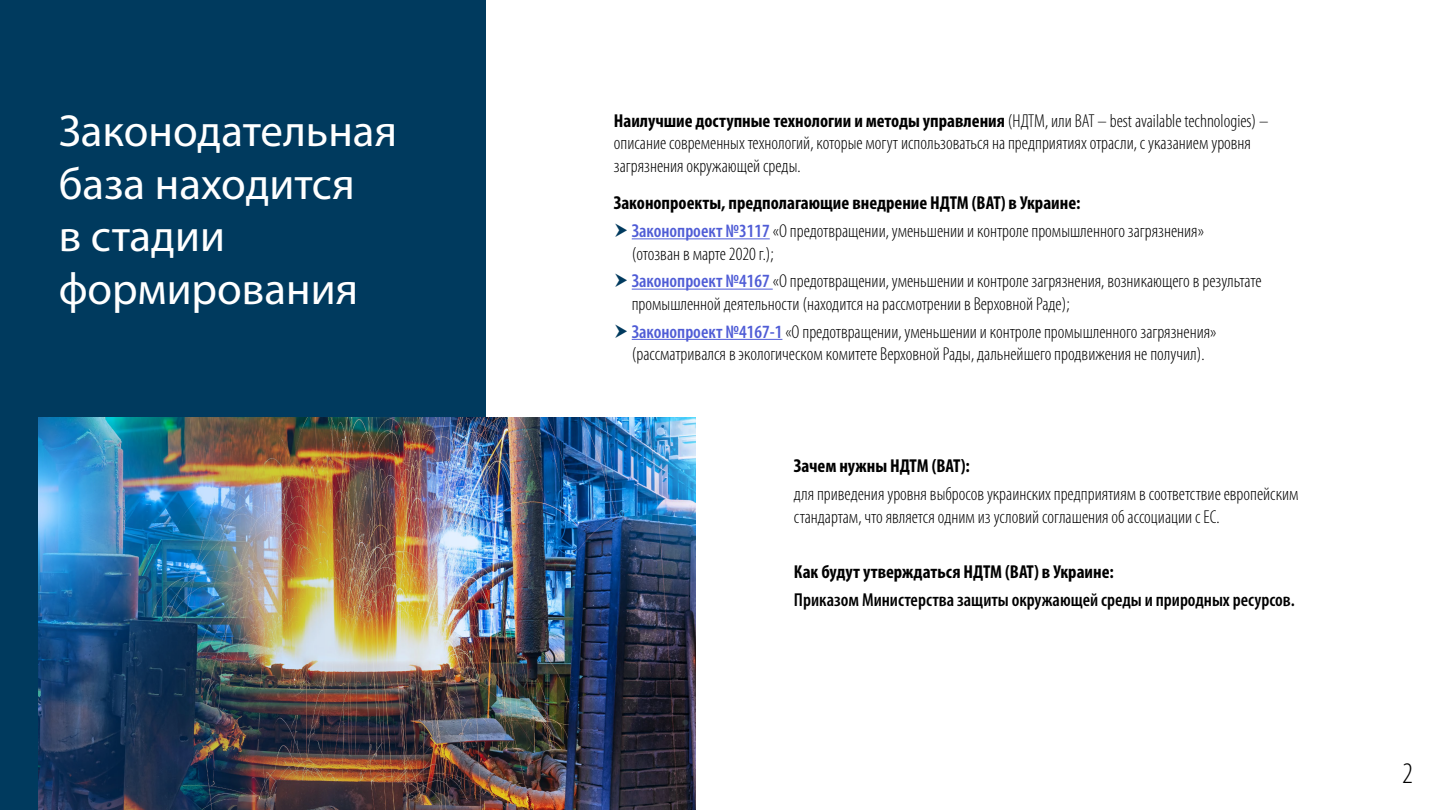
<style>
.page{position:relative;width:1440px;height:810px;background:#fff}
.page>*{position:absolute;margin:0;border:0;box-sizing:border-box;transform-origin:0 0}
.Zag{font:45px/52.5px "Myriad Pro";color:#fff}
.t1{font:300 condensed 30px "Myriad Pro";color:#000}
.Text{font:300 condensed 18.75px/22.5px "Myriad Pro";color:#000}
.Text-2{font:700 condensed 18.75px "Myriad Pro";color:#000}
.Text-3{font:600 condensed 18.75px "Myriad Pro";color:#000}
.s1{font-weight:700}
.s2{font-weight:600;color:#4f5cd6}
</style>
<div class="page">
<div style="left:0;top:0;width:485px;height:810px;background:#003a5e"></div>
<img style="left:38px;top:417px;width:658px;height:393px">
<hr style="left:632px;top:238px;width:138px;height:1px;background:#4f5cd6">
<hr style="left:632px;top:289px;width:141px;height:1px;background:#4f5cd6">
<hr style="left:632px;top:339px;width:150px;height:1px;background:#4f5cd6">
<p class="Zag" style="left:59px;top:104px;width:340px">Законодательная база находится<br>в стадии формирования</p>
<p class="Text" style="left:614px;top:110px;width:656px"><span class="s1">Наилучшие доступные технологии и методы управления</span> (НДТМ, или ВАТ – best available technologies) – описание современных технологий, которые могут использоваться на предприятиях отрасли, с указанием уровня загрязнения окружающей среды.</p>
<p class="Text-2" style="left:614px;top:191px;width:468px">Законопроекты, предполагающие внедрение НДТМ (ВАТ) в Украине:</p>
<p class="Text" style="left:632px;top:220px;width:574px"><span class="s2">Законопроект №3117</span> «О предотвращении, уменьшении и контроле промышленного загрязнения» (отозван в марте 2020 г.);</p>
<p class="Text" style="left:632px;top:270px;width:631px"><span class="s2">Законопроект №4167</span> «О предотвращении, уменьшении и контроле загрязнения, возникающего в результате промышленной деятельности (находится на рассмотрении в Верховной Раде);</p>
<p class="Text" style="left:632px;top:321px;width:586px"><span class="s2">Законопроект №4167-1</span> «О предотвращении, уменьшении и контроле промышленного загрязнения» (рассматривался в экологическом комитете Верховной Рады, дальнейшего продвижения не получил).</p>
<p class="Text-2" style="left:794px;top:454px;width:178px">Зачем нужны НДТМ (ВАТ):</p>
<p class="Text" style="left:794px;top:483px;width:506px">для приведения уровня выбросов украинских предприятиям в соответствие европейским стандартам, что является одним из условий соглашения об ассоциации с ЕС.</p>
<p class="Text-2" style="left:794px;top:560px;width:322px">Как будут утверждаться НДТМ (ВАТ) в Украине:</p>
<p class="Text-3" style="left:794px;top:589px;width:503px">Приказом Министерства защиты окружающей среды и природных ресурсов.</p>
<h2 class="t1" style="left:1402px;top:757px;width:12px">2</h2>
</div>
